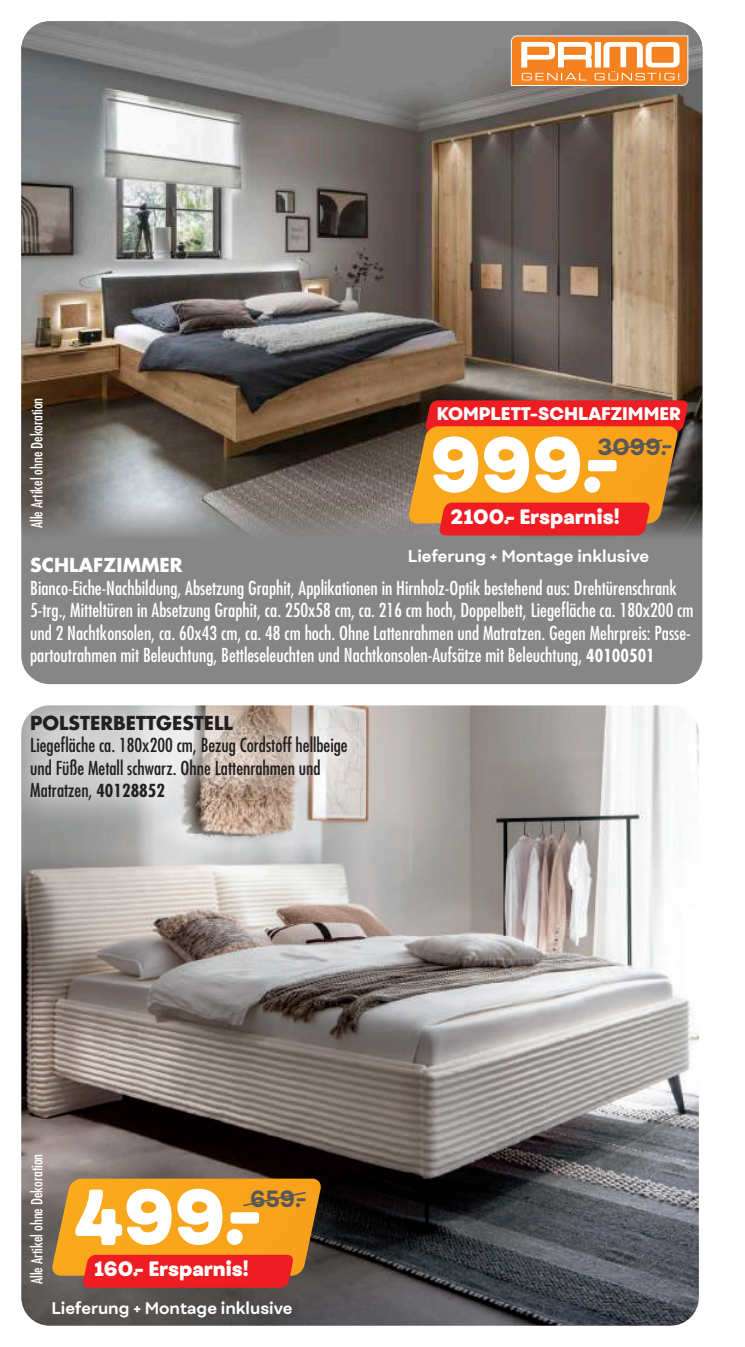
<style>
.page{position:relative;width:745px;height:1347px;background:#fff}
.page>*{position:absolute;margin:0;border:0;box-sizing:border-box;transform-origin:0 0}
.t1{font:800 75px "Fibra One";letter-spacing:-.01em;color:#fff}
.t2{font:800 22.5px "Fibra One";letter-spacing:.01em;color:#57585a}
.t3{font:800 20px "Fibra One";color:#fff}
.t4{font:condensed 18.75px/22.5px "Futura Std";color:#fff}
.t5{font:condensed 18.75px/22.5px "Futura Std";color:#231f20}
.t6{font:700 18.75px "Futura Std";color:#231f20}
.t7{font:700 18.75px "Futura Std";color:#fff}
.t8{font:800 17.5px "Fibra One";color:#fff}
.t9{font:700 16.25px "Fibra One";color:#fff}
.t10{font:condensed 15px "Futura Std";color:#fff}
.s1{font-weight:700;font-size:17.5px}
</style>
<div class="page">
<div style="left:21px;top:21px;width:681px;height:663px;background:#868686;border-radius:28px"></div>
<img style="left:21px;top:21px;width:681px;height:519px">
<svg style="left:510px;top:35px;width:178px;height:51px;background:#f5a766"></svg>
<img style="left:21px;top:705px;width:677px;height:620px">
<div style="left:0;top:682px;width:378px;height:149px;background:#fff;opacity:.6"></div>
<svg style="left:51px;top:1178px;width:270px;height:109px;background:#e67e22"></svg>
<svg style="left:407px;top:400px;width:281px;height:135px;background:#e06a23"></svg>
<p class="t10" style="left:28px;top:528px;width:132px;rotate:-90deg">Alle Artikel ohne Dekoration</p>
<p class="t8" style="left:436px;top:402px;width:245px">KOMPLETT-SCHLAFZIMMER</p>
<h1 class="t1" style="left:429px;top:415px;width:192px">999.-</h1>
<p class="t2" style="left:597px;top:432px;width:77px">3099.-</p>
<p class="t3" style="left:450px;top:503px;width:171px">2100.- Ersparnis!</p>
<p class="t9" style="left:407px;top:546px;width:242px">Lieferung + Montage inklusive</p>
<p class="t7" style="left:30px;top:552px;width:154px">SCHLAFZIMMER</p>
<p class="t4" style="left:30px;top:576px;width:664px">Bianco-Eiche-Nachbildung, Absetzung Graphit, Applikationen in Hirnholz-Optik bestehend aus: Drehtürenschrank 5-trg., Mitteltüren in Absetzung Graphit, ca. 250x58 cm, ca. 216 cm hoch, Doppelbett, Liegefläche ca. 180x200 cm und 2 Nachtkonsolen, ca. 60x43 cm, ca. 48 cm hoch. Ohne Lattenrahmen und Matratzen. Gegen Mehrpreis: Passe&shy;partoutrahmen mit Beleuchtung, Bettleseleuchten und Nachtkonsolen-Aufsätze mit Beleuchtung, <span class="s1">40100501</span></p>
<p class="t6" style="left:30px;top:710px;width:204px">POLSTERBETTGESTELL</p>
<p class="t5" style="left:30px;top:734px;width:319px">Liegefläche ca. 180x200 cm, Bezug Cordstoff hellbeige und Füße Metall schwarz. Ohne Lattenrahmen und<br>Matratzen, <span class="s1">40128852</span></p>
<p class="t10" style="left:28px;top:1284px;width:132px;rotate:-90deg">Alle Artikel ohne Dekoration</p>
<h1 class="t1" style="left:74px;top:1167px;width:190px">499.-</h1>
<p class="t2" style="left:250px;top:1184px;width:58px">659.-</p>
<p class="t3" style="left:94px;top:1255px;width:156px">160.- Ersparnis!</p>
<p class="t9" style="left:51px;top:1298px;width:242px">Lieferung + Montage inklusive</p>
</div>
